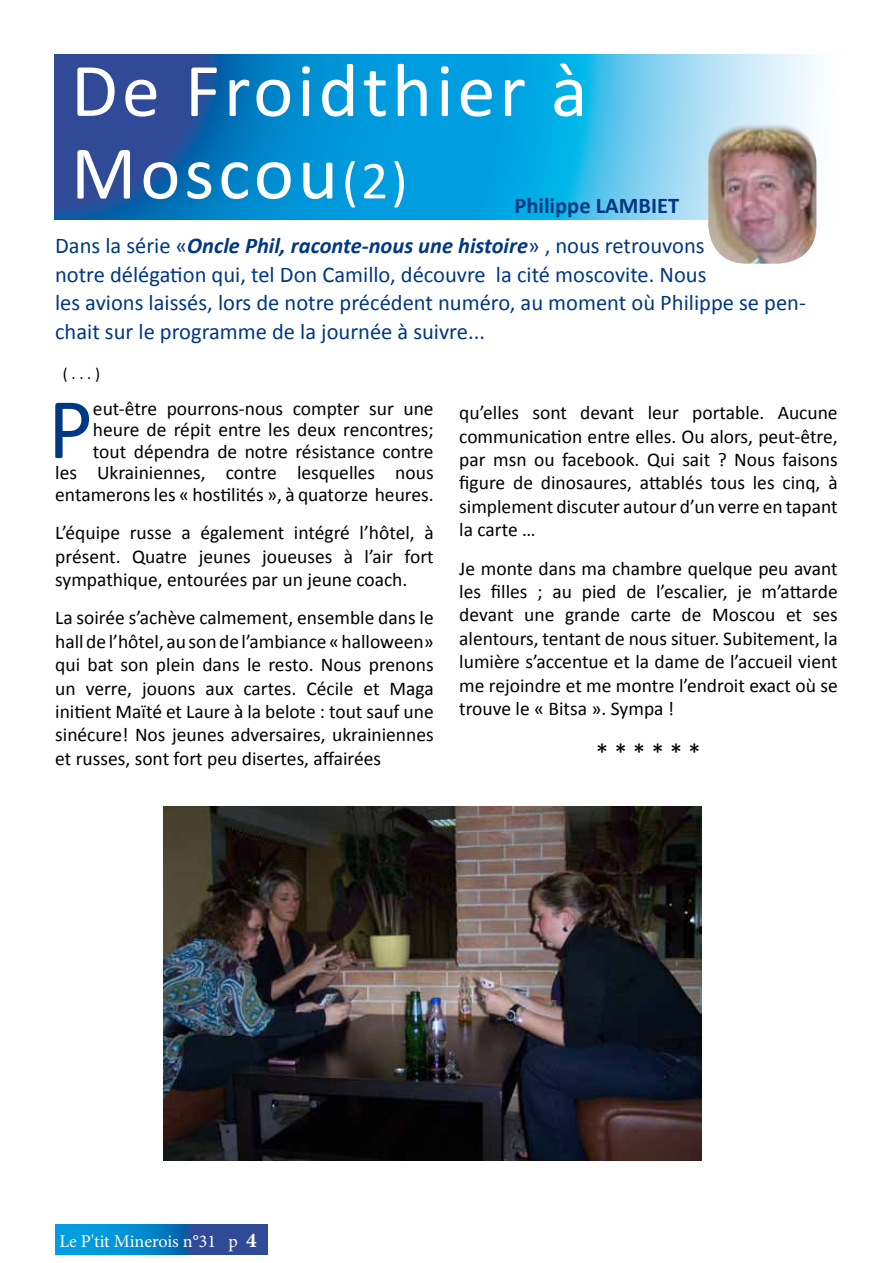
<style>
.page{position:relative;width:893px;height:1263px;background:#fff}
.page>*{position:absolute;margin:0;border:0;box-sizing:border-box;transform-origin:0 0}
.t1{font:87.15px "Calibri";color:#003882}
.t2{font:76.5px/82.5px "Calibri";letter-spacing:.05em;color:#fff}
.t3{font:25.5px "Calibri";color:#000}
.t4{font:22.5px/28.5px "Calibri";color:#003882}
.t5{font:italic 700 22.5px/40.5px "Calibri";color:#003882}
.t6{font:19.5px/23.4px "Calibri";color:#000;text-align:justify}
.t7{font:18px "Minion Pro";letter-spacing:-.005em;color:#fff}
.t8{font:16.5px "Calibri";color:#000}
.s1{font-size:54px}
.s2{font-style:normal}
.s3{font-weight:400;font-style:normal}
.s4{font-weight:700;font-size:21px}
</style>
<div class="page">
<svg style="left:55px;top:1225px;width:213px;height:29px;background:#1273ba"></svg>
<svg style="left:54px;top:54px;width:763px;height:166px;background:#2c97d1"></svg>
<img style="left:708px;top:123px;width:108px;height:141px">
<img style="left:164px;top:806px;width:538px;height:355px">
<h2 class="t2" style="left:71px;top:49px;width:518px">De Froidthier à<br>Moscou<span class="s1">(2)</span></h2>
<p class="t5" style="left:55px;top:185px;width:651px;text-indent:459px"><span class="s2">Philippe LAMBIET<br></span><span class="s3">Dans la série «</span>Oncle Phil, raconte-nous une histoire<span class="s3">» , nous retrouvons</span></p>
<p class="t4" style="left:55px;top:260px;width:752px">notre délégation qui, tel Don Camillo, découvre la cité moscovite. Nous<br>les avions laissés, lors de notre précédent numéro, au moment où Philippe se pen&shy;chait sur le programme de la journée à suivre...</p>
<p class="t8" style="left:63px;top:363px;width:39px">( . . . )</p>
<h1 class="t1" style="left:48px;top:374px;width:47px">P</h1>
<p class="t6" style="left:55px;top:398px;width:380px;line-height:21.5px;text-align:right">eut-être pourrons-nous compter sur une heure de répit entre les deux rencontres; tout dépendra de notre résistance contre<br>les Ukrainiennes, contre lesquelles nous entamerons les « hostilités », à quatorze heures.</p>
<p class="t6" style="left:55px;top:521px;width:380px">L’équipe russe a également intégré l’hôtel, à présent. Quatre jeunes joueuses à l’air fort sympathique, entourées par un jeune coach.</p>
<p class="t6" style="left:55px;top:606px;width:380px">La soirée s’achève calmement, ensemble dans le hall de l’hôtel, au son de l’ambiance « halloween» qui bat son plein dans le resto. Nous prenons un verre, jouons aux cartes. Cécile et Maga initient Maïté et Laure à la belote : tout sauf une sinécure! Nos jeunes adversaires, ukrainiennes et russes, sont fort peu disertes, affairées</p>
<p class="t6" style="left:459px;top:401px;width:380px">qu’elles sont devant leur portable. Aucune communication entre elles. Ou alors, peut-être, par msn ou facebook. Qui sait ? Nous faisons figure de dinosaures, attablés tous les cinq, à simplement discuter autour d’un verre en tapant la carte …</p>
<p class="t6" style="left:459px;top:556px;width:380px">Je monte dans ma chambre quelque peu avant les filles ; au pied de l’escalier, je m’attarde devant une grande carte de Moscou et ses alentours, tentant de nous situer. Subitement, la lumière s’accentue et la dame de l’accueil vient me rejoindre et me montre l’endroit exact où se trouve le « Bitsa ». Sympa !</p>
<h3 class="t3" style="left:596px;top:736px;width:107px">* * * * * *</h3>
<p class="t7" style="left:59px;top:1229px;width:199px">Le P'tit Minerois n°31 p <span class="s4">4</span></p>
</div>
